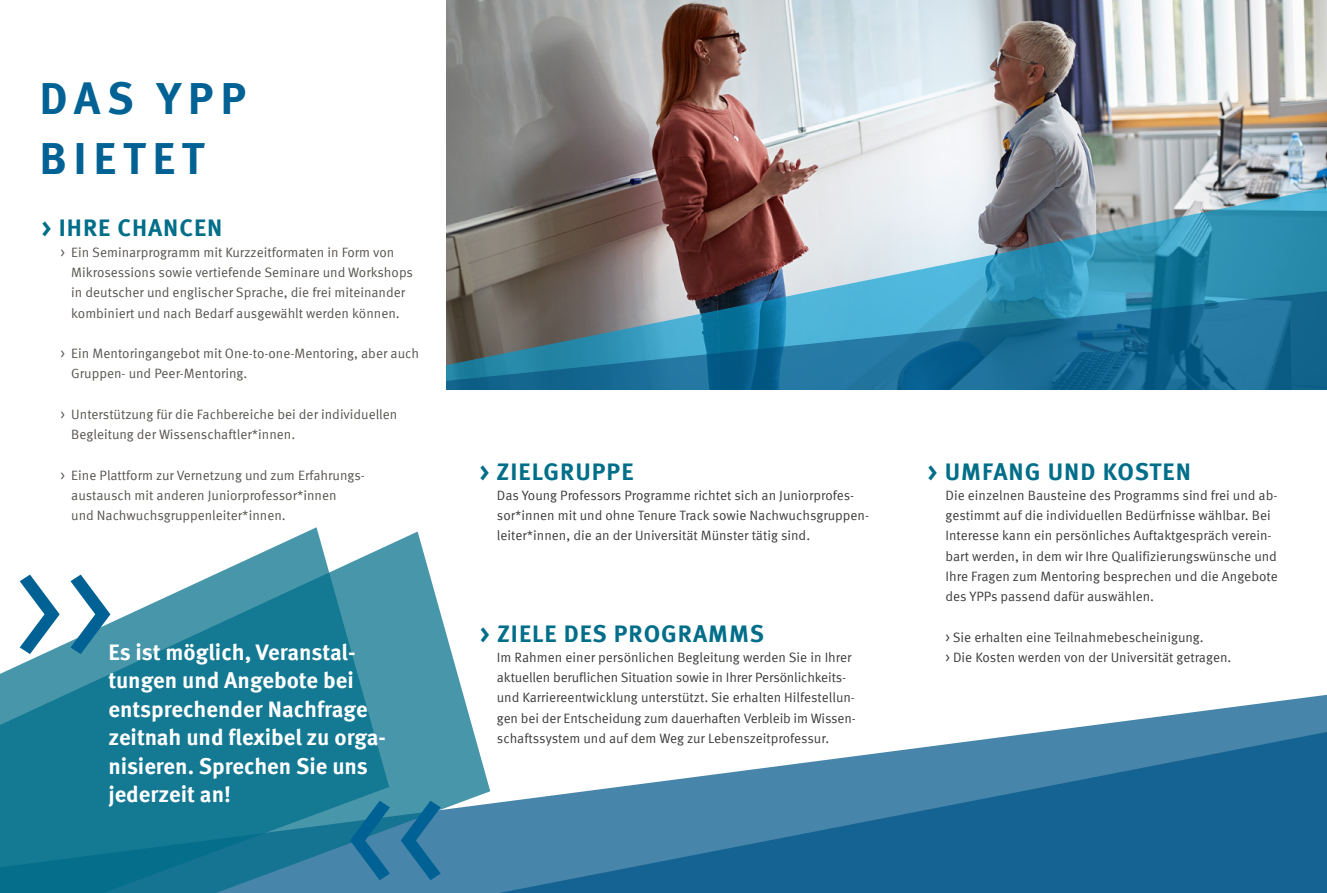
<style>
.page{position:relative;width:1327px;height:893px;background:#fff}
.page>*{position:absolute;margin:0;border:0;box-sizing:border-box;transform-origin:0 0}
.Headline{font:154.65px "Meta Offc Pro Norm";color:#006294}
.Headline-2{font:700 45px/60px "Meta Offc Pro";letter-spacing:.15em;color:#006294}
.Headline-3{font:700 24px "Meta Offc Pro";letter-spacing:.04em;color:#006e89}
.Fließtext{font:700 22.5px/28.5px "Meta Offc Pro";color:#fff}
.Fließtext-2{font:13.5px/20.2px "Meta Offc Pro Norm";color:#3c3c3b}
.Aufzählung{font:13.5px/20.2px "Meta Offc Pro Norm";color:#55544f}
</style>
<div class="page">
<img style="left:446px;top:0;width:881px;height:171px">
<svg style="left:490px;top:701px;width:837px;height:192px"></svg>
<svg style="left:389px;top:531px;width:101px;height:362px;fill:#4896aa"></svg>
<svg style="left:0;top:527px;width:389px;height:366px;fill:#147992"></svg>
<img style="left:446px;top:171px;width:881px;height:117px">
<svg style="left:446px;top:288px;width:881px;height:101px;background:#2e7899"></svg>
<p class="Headline-2" style="left:39px;top:65px;width:209px">DAS YPP<br>BIETET</p>
<p class="Headline-3" style="left:42px;top:209px;width:182px">&gt; IHRE CHANCEN</p>
<p class="Aufzählung" style="left:71px;top:241px;width:343px;text-indent:-11px">&gt; Ein Seminarprogramm mit Kurzzeitformaten in Form von Mikrosessions sowie vertiefende Seminare und Workshops in deutscher und englischer Sprache, die frei miteinander kombiniert und nach Bedarf ausgewählt werden können.</p>
<p class="Aufzählung" style="left:71px;top:342px;width:349px;text-indent:-11px">&gt; Ein Mentoringangebot mit One-to-one-Mentoring, aber auch<br>Gruppen- und Peer-Mentoring.</p>
<p class="Aufzählung" style="left:71px;top:403px;width:328px;text-indent:-11px">&gt; Unterstützung für die Fachbereiche bei der individuellen<br>Begleitung der Wissenschaftler*innen.</p>
<p class="Aufzählung" style="left:71px;top:464px;width:295px;text-indent:-11px">&gt; Eine Plattform zur Vernetzung und zum Erfahrungs&shy;austausch mit anderen Juniorprofessor*innen<br>und Nachwuchsgruppenleiter*innen.</p>
<p class="Headline" style="left:13px;top:490px;width:103px">&gt;&gt;</p>
<p class="Fließtext" style="left:108px;top:636px;width:279px">Es ist möglich, Veranstal&shy;tungen und Angebote bei entsprechender Nachfrage zeitnah und flexibel zu orga&shy;nisieren. Sprechen Sie uns jederzeit an!</p>
<p class="Headline" style="left:448px;top:964px;width:103px;rotate:-180deg">&gt;&gt;</p>
<p class="Headline-3" style="left:479px;top:453px;width:155px">&gt; ZIELGRUPPE</p>
<p class="Fließtext-2" style="left:497px;top:484px;width:374px">Das Young Professors Programme richtet sich an Juniorprofes&shy;sor*innen mit und ohne Tenure Track sowie Nachwuchsgruppen&shy;leiter*innen, die an der Universität Münster tätig sind.</p>
<p class="Headline-3" style="left:480px;top:615px;width:285px">&gt; ZIELE DES PROGRAMMS</p>
<p class="Fließtext-2" style="left:497px;top:646px;width:360px">Im Rahmen einer persönlichen Begleitung werden Sie in Ihrer aktuellen beruflichen Situation sowie in Ihrer Persönlichkeits&shy;und Karriereentwicklung unterstützt. Sie erhalten Hilfestellun&shy;gen bei der Entscheidung zum dauerhaften Verbleib im Wissen&shy;schaftssystem und auf dem Weg zur Lebenszeitprofessur.</p>
<p class="Headline-3" style="left:927px;top:453px;width:265px">&gt; UMFANG UND KOSTEN</p>
<p class="Fließtext-2" style="left:945px;top:484px;width:334px">Die einzelnen Bausteine des Programms sind frei und ab&shy;gestimmt auf die individuellen Bedürfnisse wählbar. Bei Interesse kann ein persönliches Auftaktgespräch verein&shy;bart werden, in dem wir Ihre Qualifizierungswünsche und Ihre Fragen zum Mentoring besprechen und die Angebote des YPPs passend dafür auswählen.</p>
<p class="Fließtext-2" style="left:945px;top:626px;width:260px">&gt; Sie erhalten eine Teilnahmebescheinigung.</p>
<p class="Fließtext-2" style="left:945px;top:646px;width:287px">&gt; Die Kosten werden von der Universität getragen.</p>
</div>
